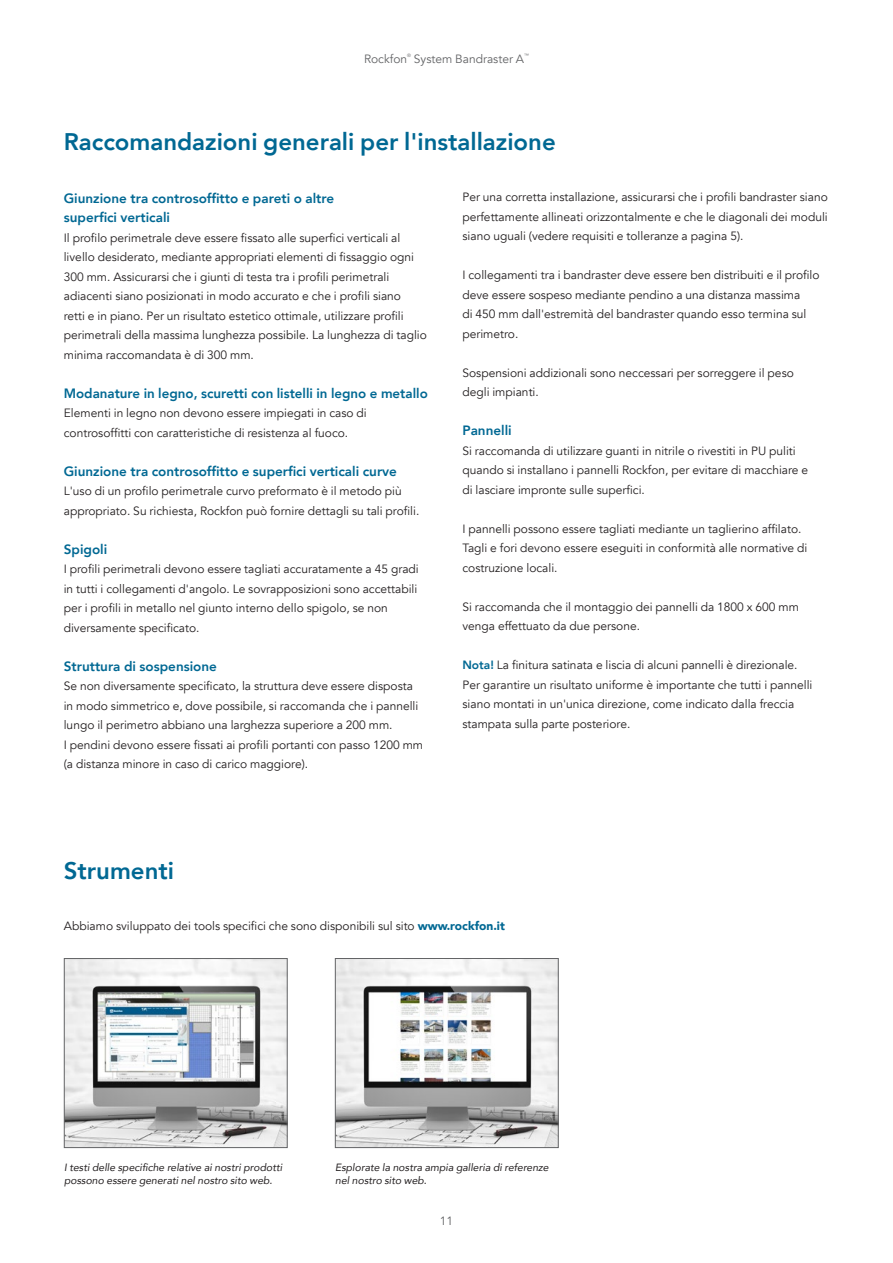
<style>
.page{position:relative;width:893px;height:1263px;background:#fff}
.page>*{position:absolute;margin:0;border:0;box-sizing:border-box;transform-origin:0 0}
.t1{font:800 24px "Avenir";color:#006893}
.t2{font:800 13.5px/19.5px "Avenir";color:#006893}
.t3{font:12px/19.5px "Avenir";color:#231f20}
.t4{font:12px "Avenir";color:#636466}
.t5{font:italic 10.5px/12.6px "Avenir";color:#231f20}
.t6{font:4.8px "Avenir";color:#636466}
.s1{font-weight:800;color:#006893}
.s2{font-weight:900;color:#006893}
</style>
<div class="page">
<img style="left:337px;top:960px;width:219px;height:186px">
<div style="left:335px;top:958px;width:223px;height:190px;border:1px solid #636466"></div>
<img style="left:66px;top:960px;width:219px;height:186px">
<div style="left:64px;top:958px;width:223px;height:190px;border:1px solid #636466"></div>
<p class="t4" style="left:364px;top:52px;width:45px">Rockfon</p>
<p class="t6" style="left:407px;top:53px;width:5px">®</p>
<p class="t4" style="left:414px;top:52px;width:112px">System Bandraster A</p>
<p class="t6" style="left:524px;top:53px;width:6px">™</p>
<h1 class="t1" style="left:64px;top:123px;width:493px">Raccomandazioni generali per l'installazione</h1>
<p class="t2" style="left:64px;top:188px;width:272px">Giunzione tra controsoffitto e pareti o altre superfici verticali</p>
<p class="t3" style="left:64px;top:228px;width:365px">Il profilo perimetrale deve essere fissato alle superfici verticali al livello desiderato, mediante appropriati elementi di fissaggio ogni 300 mm. Assicurarsi che i giunti di testa tra i profili perimetrali adiacenti siano posizionati in modo accurato e che i profili siano<br>retti e in piano. Per un risultato estetico ottimale, utilizzare profili perimetrali della massima lunghezza possibile. La lunghezza di taglio minima raccomandata è di 300 mm.</p>
<p class="t2" style="left:64px;top:383px;width:366px">Modanature in legno, scuretti con listelli in legno e metallo</p>
<p class="t3" style="left:64px;top:404px;width:305px">Elementi in legno non devono essere impiegati in caso di controsoffitti con caratteristiche di resistenza al fuoco.</p>
<p class="t2" style="left:64px;top:461px;width:335px">Giunzione tra controsoffitto e superfici verticali curve</p>
<p class="t3" style="left:64px;top:482px;width:357px">L'uso di un profilo perimetrale curvo preformato è il metodo più appropriato. Su richiesta, Rockfon può fornire dettagli su tali profili.</p>
<p class="t2" style="left:64px;top:539px;width:45px">Spigoli</p>
<p class="t3" style="left:64px;top:560px;width:356px">I profili perimetrali devono essere tagliati accuratamente a 45 gradi in tutti i collegamenti d'angolo. Le sovrapposizioni sono accettabili per i profili in metallo nel giunto interno dello spigolo, se non diversamente specificato.</p>
<p class="t2" style="left:64px;top:656px;width:155px">Struttura di sospensione</p>
<p class="t3" style="left:64px;top:677px;width:361px">Se non diversamente specificato, la struttura deve essere disposta in modo simmetrico e, dove possibile, si raccomanda che i pannelli lungo il perimetro abbiano una larghezza superiore a 200 mm.<br>I pendini devono essere fissati ai profili portanti con passo 1200 mm (a distanza minore in caso di carico maggiore).</p>
<p class="t3" style="left:462px;top:188px;width:367px;text-align:justify">Per una corretta installazione, assicurarsi che i profili bandraster siano perfettamente allineati orizzontalmente e che le diagonali dei moduli siano uguali (vedere requisiti e tolleranze a pagina 5).</p>
<p class="t3" style="left:462px;top:266px;width:359px">I collegamenti tra i bandraster deve essere ben distribuiti e il profilo deve essere sospeso mediante pendino a una distanza massima<br>di 450 mm dall'estremità del bandraster quando esso termina sul perimetro.</p>
<p class="t3" style="left:462px;top:363px;width:333px">Sospensioni addizionali sono neccessari per sorreggere il peso degli impianti.</p>
<p class="t2" style="left:462px;top:421px;width:51px">Pannelli</p>
<p class="t3" style="left:462px;top:441px;width:347px">Si raccomanda di utilizzare guanti in nitrile o rivestiti in PU puliti quando si installano i pannelli Rockfon, per evitare di macchiare e di lasciare impronte sulle superfici.</p>
<p class="t3" style="left:462px;top:519px;width:346px">I pannelli possono essere tagliati mediante un taglierino affilato.<br>Tagli e fori devono essere eseguiti in conformità alle normative di costruzione locali.</p>
<p class="t3" style="left:462px;top:597px;width:338px">Si raccomanda che il montaggio dei pannelli da 1800 x 600 mm venga effettuato da due persone.</p>
<p class="t3" style="left:462px;top:656px;width:351px"><span class="s1">Nota!</span> La finitura satinata e liscia di alcuni pannelli è direzionale.<br>Per garantire un risultato uniforme è importante che tutti i pannelli siano montati in un'unica direzione, come indicato dalla freccia stampata sulla parte posteriore.</p>
<h1 class="t1" style="left:64px;top:852px;width:112px">Strumenti</h1>
<p class="t3" style="left:64px;top:916px;width:443px">Abbiamo sviluppato dei tools specifici che sono disponibili sul sito <span class="s2">www.rockfon.it</span></p>
<p class="t5" style="left:64px;top:1161px;width:220px">I testi delle specifiche relative ai nostri prodotti possono essere generati nel nostro sito web.</p>
<p class="t5" style="left:335px;top:1161px;width:215px">Esplorate la nostra ampia galleria di referenze nel nostro sito web.</p>
<p class="t4" style="left:440px;top:1213px;width:15px">11</p>
</div>
